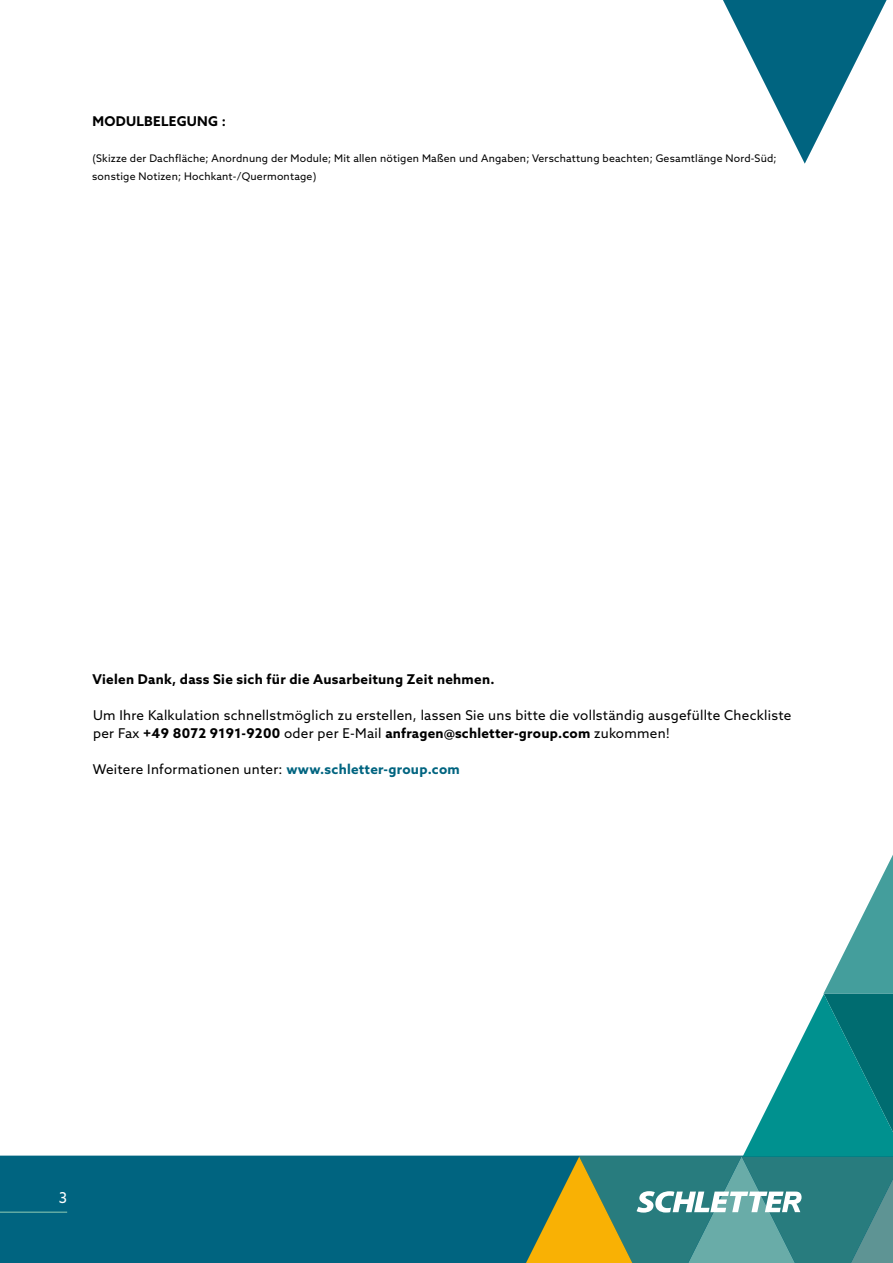
<style>
.page{position:relative;width:893px;height:1263px;background:#fff}
.page>*{position:absolute;margin:0;border:0;box-sizing:border-box;transform-origin:0 0}
.t1{font:15px "Azo Sans";color:#fff}
.t2{font:13.5px/18px "Azo Sans";letter-spacing:.02em;color:#000}
.t3{font:700 13.5px "Azo Sans";letter-spacing:.02em;color:#000}
.t4{font:10.5px/18px "Azo Sans";letter-spacing:.02em;color:#000}
.s1{font-weight:700}
.s2{font-weight:700;color:#006480}
</style>
<div class="page">
<div style="left:0;top:1155px;width:520px;height:108px;background:#006480"></div>
<hr style="left:0;top:1212px;width:67px;height:1px;background:#93cdb5">
<svg style="left:520px;top:855px;width:373px;height:408px"></svg>
<svg style="left:723px;top:0;width:164px;height:164px"></svg>
<p class="t3" style="left:93px;top:112px;width:135px">MODULBELEGUNG :</p>
<p class="t4" style="left:92px;top:149px;width:686px">(Skizze der Dachfläche; Anordnung der Module; Mit allen nötigen Maßen und Angaben; Verschattung beachten; Gesamtlänge Nord-Süd; sonstige Notizen; Hochkant-/Quermontage)</p>
<p class="t3" style="left:92px;top:670px;width:404px">Vielen Dank, dass Sie sich für die Ausarbeitung Zeit nehmen.</p>
<p class="t2" style="left:93px;top:706px;width:700px">Um Ihre Kalkulation schnellstmöglich zu erstellen, lassen Sie uns bitte die vollständig ausgefüllte Checkliste per Fax <span class="s1">+49 8072 9191-9200</span> oder per E-Mail <span class="s1">anfragen@schletter-group.com</span> zukommen!</p>
<p class="t2" style="left:93px;top:760px;width:368px">Weitere Informationen unter: <span class="s2">www.schletter-group.com</span></p>
<p class="t1" style="left:59px;top:1187px;width:10px">3</p>
</div>
